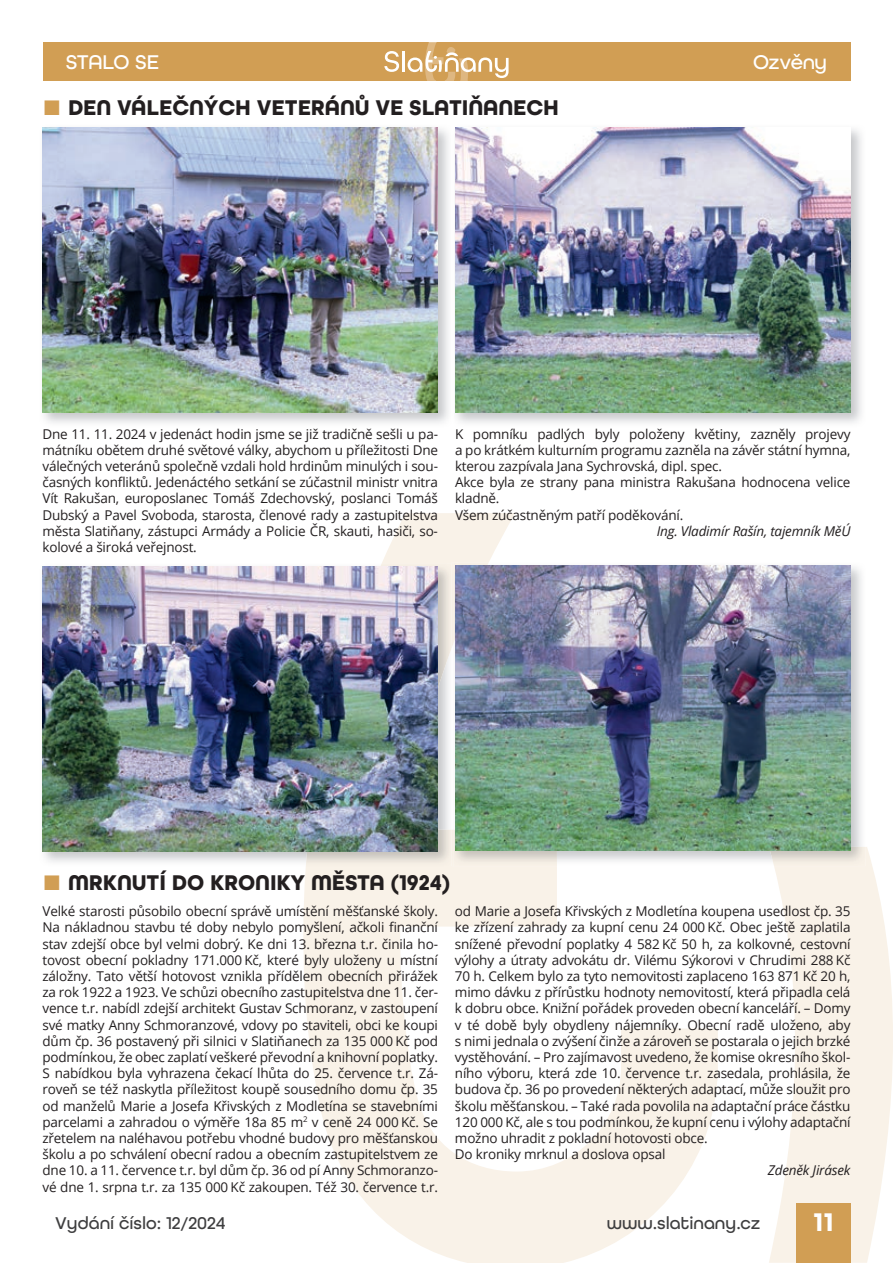
<style>
.page{position:relative;width:893px;height:1263px;background:#fff}
.page>*{position:absolute;margin:0;border:0;box-sizing:border-box;transform-origin:0 0}
.t1{font:700 27px "All Round Gothic";color:#fff}
.t2{font:700 22.5px "All Round Gothic";letter-spacing:-.005em;color:#231f20}
.t3{font:500 21px "All Round Gothic";letter-spacing:-.02em;color:#fff}
.t4{font:500 18px "All Round Gothic";color:#3e3e3f}
.t5{font:13.5px/16.2px "Open Sans";letter-spacing:-.015em;color:#231f20;text-align:justify}
.t6{font:italic 13.5px "Open Sans";letter-spacing:-.015em;color:#231f20}
.s1{font-family:"Times New Roman";font-size:31.5px;color:#d19e54}
</style>
<div class="page">
<svg style="left:303px;top:513px;width:415px;height:750px"></svg>
<svg style="left:769px;top:847px;width:124px;height:416px;fill:#f9f2e8"></svg>
<div style="left:796px;top:1203px;width:54px;height:60px;background:#d19e54"></div>
<div style="left:43px;top:43px;width:807px;height:38px;background:#d19e54"></div>
<svg style="left:384px;top:51px;width:15px;height:21px"></svg>
<hr style="left:402px;top:51px;width:3px;height:21px;background:#fff">
<svg style="left:408px;top:42px;width:101px;height:39px"></svg>
<img style="left:42px;top:127px;width:820px;height:296px">
<img style="left:43px;top:128px;width:395px;height:284px">
<img style="left:452px;top:127px;width:1px;height:296px">
<img style="left:455px;top:128px;width:395px;height:284px">
<img style="left:42px;top:562px;width:264px;height:305px">
<img style="left:306px;top:562px;width:560px;height:305px">
<img style="left:43px;top:566px;width:395px;height:285px">
<img style="left:769px;top:847px;width:97px;height:19px">
<img style="left:452px;top:563px;width:1px;height:303px">
<img style="left:455px;top:566px;width:395px;height:284px">
<h3 class="t3" style="left:66px;top:49px;width:95px">STALO SE</h3>
<h2 class="t2" style="left:43px;top:94px;width:518px"><span class="s1">■</span> DEN VÁLEČNÝCH VETERÁNŮ VE SLATIŇANECH</h2>
<h3 class="t3" style="left:753px;top:49px;width:76px">Ozvěny</h3>
<p class="t5" style="left:43px;top:425px;width:397px">Dne 11. 11. 2024 v jedenáct hodin jsme se již tradičně sešli u pa&shy;mátníku obětem druhé světové války, abychom u příležitosti Dne válečných veteránů společně vzdali hold hrdinům minulých i sou&shy;časných konfliktů. Jedenáctého setkání se zúčastnil ministr vnitra Vít Rakušan, europoslanec Tomáš Zdechovský, poslanci Tomáš Dubský a Pavel Svoboda, starosta, členové rady a zastupitelstva města Slatiňany, zástupci Armády a Policie ČR, skauti, hasiči, so&shy;kolové a široká veřejnost.</p>
<p class="t5" style="left:455px;top:425px;width:397px;text-align:left">K pomníku padlých byly položeny květiny, zazněly projevy a po krátkém kulturním programu zazněla na závěr státní hymna, kterou zazpívala Jana Sychrovská, dipl. spec.<br>Akce byla ze strany pana ministra Rakušana hodnocena velice kladně.<br>Všem zúčastněným patří poděkování.</p>
<p class="t6" style="left:657px;top:522px;width:195px">Ing. Vladimír Rašín, tajemník MěÚ</p>
<h2 class="t2" style="left:43px;top:869px;width:409px"><span class="s1">■</span> MRKNUTÍ DO KRONIKY MĚSTA (1924)</h2>
<p class="t5" style="left:43px;top:903px;width:397px">Velké starosti působilo obecní správě umístění měšťanské školy.<br>Na nákladnou stavbu té doby nebylo pomyšlení, ačkoli finanční stav zdejší obce byl velmi dobrý. Ke dni 13. března t.r. činila ho&shy;tovost obecní pokladny 171.000 Kč, které byly uloženy u místní záložny. Tato větší hotovost vznikla přídělem obecních přirážek za rok 1922 a 1923. Ve schůzi obecního zastupitelstva dne 11. čer&shy;vence t.r. nabídl zdejší architekt Gustav Schmoranz, v zastoupení své matky Anny Schmoranzové, vdovy po staviteli, obci ke koupi dům čp. 36 postavený při silnici v Slatiňanech za 135 000 Kč pod podmínkou, že obec zaplatí veškeré převodní a knihovní poplatky.<br>S nabídkou byla vyhrazena čekací lhůta do 25. července t.r. Zá&shy;roveň se též naskytla příležitost koupě sousedního domu čp. 35 od manželů Marie a Josefa Křivských z Modletína se stavebními parcelami a zahradou o výměře 18a 85 m<sup>2</sup> v ceně 24 000 Kč. Se zřetelem na naléhavou potřebu vhodné budovy pro měšťanskou školu a po schválení obecní radou a obecním zastupitelstvem ze dne 10. a 11. července t.r. byl dům čp. 36 od pí Anny Schmoranzo&shy;vé dne 1. srpna t.r. za 135 000 Kč zakoupen. Též 30. července t.r.</p>
<p class="t5" style="left:455px;top:903px;width:397px;text-align:left">od Marie a Josefa Křivských z Modletína koupena usedlost čp. 35 ke zřízení zahrady za kupní cenu 24 000 Kč. Obec ještě zaplatila snížené převodní poplatky 4 582 Kč 50 h, za kolkovné, cestovní výlohy a útraty advokátu dr. Vilému Sýkorovi v Chrudimi 288 Kč 70 h. Celkem bylo za tyto nemovitosti zaplaceno 163 871 Kč 20 h, mimo dávku z přírůstku hodnoty nemovitostí, která připadla celá k dobru obce. Knižní pořádek proveden obecní kanceláří. – Domy v té době byly obydleny nájemníky. Obecní radě uloženo, aby s nimi jednala o zvýšení činže a zároveň se postarala o jejich brzké vystěhování. – Pro zajímavost uvedeno, že komise okresního škol&shy;ního výboru, která zde 10. července t.r. zasedala, prohlásila, že budova čp. 36 po provedení některých adaptací, může sloužit pro školu měšťanskou. – Také rada povolila na adaptační práce částku 120 000 Kč, ale s tou podmínkou, že kupní cenu i výlohy adaptační možno uhradit z pokladní hotovosti obce.<br>Do kroniky mrknul a doslova opsal</p>
<p class="t6" style="left:768px;top:1161px;width:84px">Zdeněk Jirásek</p>
<h3 class="t4" style="left:55px;top:1212px;width:172px">Vydání číslo: 12/2024</h3>
<h3 class="t4" style="left:607px;top:1212px;width:155px">www.slatinany.cz</h3>
<h1 class="t1" style="left:814px;top:1206px;width:21px">11</h1>
</div>
